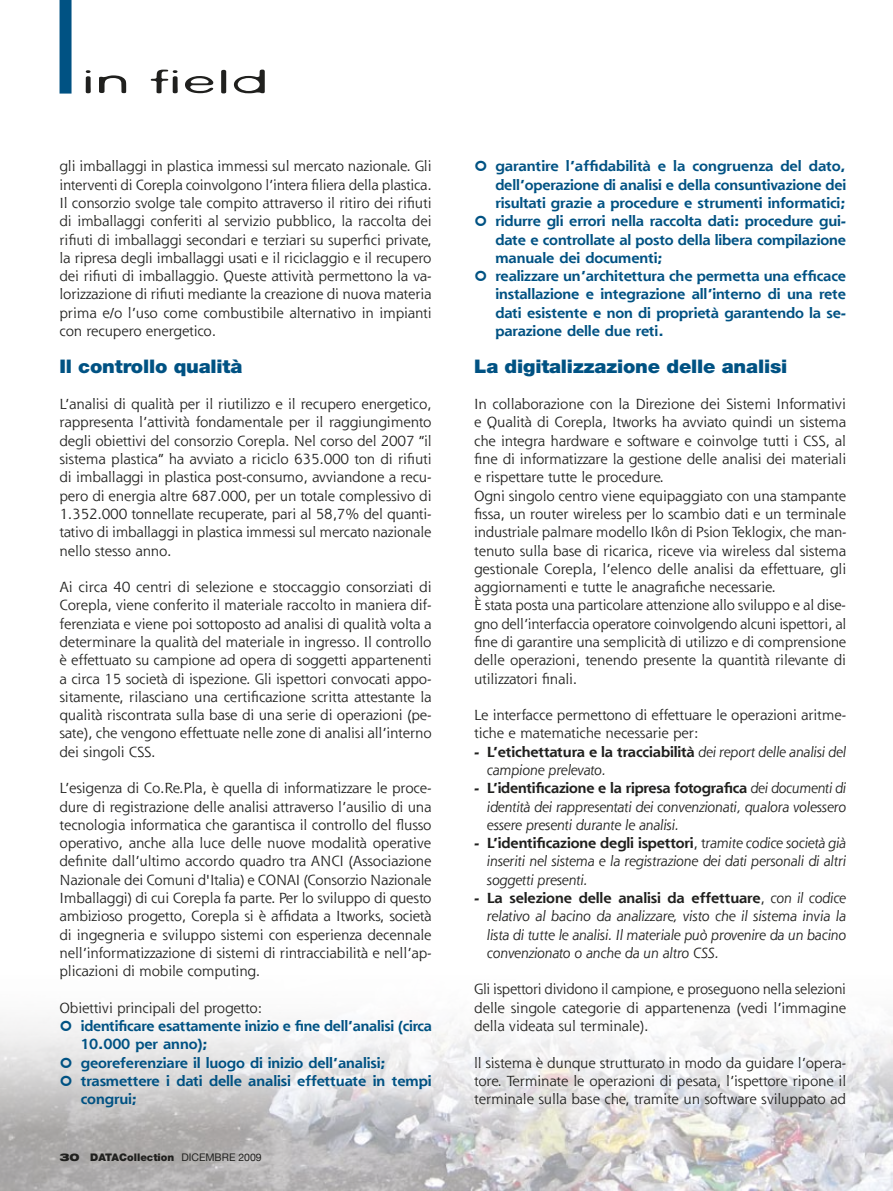
<style>
.page{position:relative;width:893px;height:1191px;background:#fff}
.page>*{position:absolute;margin:0;border:0;box-sizing:border-box;transform-origin:0 0}
.t1{font:33px "Rebound Demi";color:#20201e;scale:1.7 1}
.t2{font:900 18.75px "Helvetica Neue";letter-spacing:-.01em;color:#005283;scale:1.05 1}
.t3{font:14.25px/18.3px "Shannon Std";letter-spacing:-.01em;color:#20201e;text-align:justify;scale:1.05 1}
.t4{font:14.25px/18.3px "Shannon Std";letter-spacing:-.01em;color:#20201e;text-align:justify;scale:1.06 1}
.t5{font:700 14.25px/18.3px "Shannon Std";letter-spacing:-.01em;color:#005283;scale:1.07 1}
.t6{font:italic 14.25px/18.3px "Shannon Std";letter-spacing:-.01em;color:#20201e;text-align:justify;scale:1.05 1}
.t7{font:700 14.25px/18.3px "Shannon Std";letter-spacing:-.01em;color:#005283}
.t8{font:italic 14.25px/18.3px "Shannon Std";letter-spacing:-.01em;color:#20201e;text-align:justify;scale:1.04 1}
.t9{font:14.25px/18.3px "Shannon Std";letter-spacing:-.01em;color:#20201e;text-align:justify}
.t10{font:900 10.5px "Helvetica Neue LT Std";color:#20201e}
.s1{font-family:"Helvetica Neue";font-stretch:expanded}
.s2{font-family:"Helvetica Neue";font-weight:400}
.s3{font-weight:700;font-style:normal}
.s4{font-style:normal}
</style>
<div class="page">
<div style="left:60px;top:0;width:12px;height:94px;background:#005283"></div>
<img style="left:0;top:1017px;width:893px;height:174px">
<svg style="left:61px;top:1020px;width:26px;height:12px"></svg>
<svg style="left:61px;top:1057px;width:27px;height:11px"></svg>
<svg style="left:61px;top:1075px;width:27px;height:12px"></svg>
<h1 class="t1" style="left:81px;top:61px;width:112px">in field</h1>
<p class="t3" style="left:60px;top:157px;width:356px">gli imballaggi in plastica immessi sul mercato nazionale. Gli interventi di Corepla coinvolgono l’intera filiera della plastica.<br>Il consorzio svolge tale compito attraverso il ritiro dei rifiuti di imballaggi conferiti al servizio pubblico, la raccolta dei rifiuti di imballaggi secondari e terziari su superfici private, la ripresa degli imballaggi usati e il riciclaggio e il recupero dei rifiuti di imballaggio. Queste attività permettono la va&shy;lorizzazione di rifiuti mediante la creazione di nuova materia prima e/o l’uso come combustibile alternativo in impianti con recupero energetico.</p>
<h2 class="t2" style="left:60px;top:355px;width:176px">Il controllo qualità</h2>
<p class="t3" style="left:60px;top:395px;width:356px">L’analisi di qualità per il riutilizzo e il recupero energetico, rappresenta l’attività fondamentale per il raggiungimento degli obiettivi del consorzio Corepla. Nel corso del 2007 “il sistema plastica” ha avviato a riciclo 635.000 ton di rifiuti di imballaggi in plastica post-consumo, avviandone a recu&shy;pero di energia altre 687.000, per un totale complessivo di 1.352.000 tonnellate recuperate, pari al 58,7% del quanti&shy;tativo di imballaggi in plastica immessi sul mercato nazionale nello stesso anno.</p>
<p class="t4" style="left:60px;top:577px;width:353px">Ai circa 40 centri di selezione e stoccaggio consorziati di Corepla, viene conferito il materiale raccolto in maniera dif&shy;ferenziata e viene poi sottoposto ad analisi di qualità volta a determinare la qualità del materiale in ingresso. Il controllo è effettuato su campione ad opera di soggetti appartenenti a circa 15 società di ispezione. Gli ispettori convocati appo&shy;sitamente, rilasciano una certificazione scritta attestante la qualità riscontrata sulla base di una serie di operazioni (pe&shy;sate), che vengono effettuate nelle zone di analisi all’interno dei singoli CSS.</p>
<p class="t3" style="left:60px;top:778px;width:356px">L’esigenza di Co.Re.Pla, è quella di informatizzare le proce&shy;dure di registrazione delle analisi attraverso l’ausilio di una tecnologia informatica che garantisca il controllo del flusso operativo, anche alla luce delle nuove modalità operative definite dall’ultimo accordo quadro tra ANCI (Associazione Nazionale dei Comuni d'Italia) e CONAI (Consorzio Nazionale Imballaggi) di cui Corepla fa parte. Per lo sviluppo di questo ambizioso progetto, Corepla si è affidata a Itworks, società di ingegneria e sviluppo sistemi con esperienza decennale nell’informatizzazione di sistemi di rintracciabilità e nell’ap&shy;plicazioni di mobile computing.</p>
<p class="t3" style="left:60px;top:998px;width:194px">Obiettivi principali del progetto:</p>
<p class="t7" style="left:81px;top:1016px;width:353px">identificare esattamente inizio e fine dell’analisi (circa 10.000 per anno);<br>georeferenziare il luogo di inizio dell’analisi; trasmettere i dati delle analisi effettuate in tempi congrui;</p>
<p class="t10" style="left:60px;top:1151px;width:204px"><span class="s1">30</span> DATACollection <span class="s2">DICEMBRE 2009</span></p>
<p class="t5" style="left:495px;top:157px;width:329px">garantire l’affidabilità e la congruenza del dato, dell’operazione di analisi e della consuntivazione dei risultati grazie a procedure e strumenti informatici; ridurre gli errori nella raccolta dati: procedure gui&shy;date e controllate al posto della libera compilazione manuale dei documenti;<br>realizzare un’architettura che permetta una efficace installazione e integrazione all’interno di una rete dati esistente e non di proprietà garantendo la se&shy;parazione delle due reti.</p>
<h2 class="t2" style="left:474px;top:355px;width:300px">La digitalizzazione delle analisi</h2>
<p class="t4" style="left:474px;top:395px;width:353px;text-align:left">In collaborazione con la Direzione dei Sistemi Informativi e Qualità di Corepla, Itworks ha avviato quindi un sistema che integra hardware e software e coinvolge tutti i CSS, al fine di informatizzare la gestione delle analisi dei materiali e rispettare tutte le procedure.<br>Ogni singolo centro viene equipaggiato con una stampante fissa, un router wireless per lo scambio dati e un terminale industriale palmare modello Ikôn di Psion Teklogix, che man&shy;tenuto sulla base di ricarica, riceve via wireless dal sistema gestionale Corepla, l’elenco delle analisi da effettuare, gli aggiornamenti e tutte le anagrafiche necessarie.<br>È stata posta una particolare attenzione allo sviluppo e al dise&shy;gno dell’interfaccia operatore coinvolgendo alcuni ispettori, al fine di garantire una semplicità di utilizzo e di comprensione delle operazioni, tenendo presente la quantità rilevante di utilizzatori finali.</p>
<p class="t3" style="left:474px;top:705px;width:356px">Le interfacce permettono di effettuare le operazioni aritme&shy;tiche e matematiche necessarie per:</p>
<p class="t6" style="left:487px;top:742px;width:344px;text-indent:-13px"><span class="s3">- L’etichettatura e la tracciabilità</span> dei report delle analisi del campione prelevato.</p>
<p class="t8" style="left:487px;top:778px;width:347px;text-indent:-13px"><span class="s3">- L’identificazione e la ripresa fotografica</span> dei documenti di identità dei rappresentati dei convenzionati, qualora volessero essere presenti durante le analisi.</p>
<p class="t6" style="left:487px;top:833px;width:344px;text-indent:-13px"><span class="s3">- L’identificazione degli ispettori</span><span class="s4">, t</span>ramite codice società già inseriti nel sistema e la registrazione dei dati personali di altri soggetti presenti.</p>
<p class="t6" style="left:487px;top:888px;width:344px;text-indent:-13px"><span class="s3">- La selezione delle analisi da effettuare</span><span class="s4">,</span> con il codice relativo al bacino da analizzare, visto che il sistema invia la lista di tutte le analisi. Il materiale può provenire da un bacino convenzionato o anche da un altro CSS.</p>
<p class="t9" style="left:474px;top:980px;width:374px">Gli ispettori dividono il campione, e proseguono nella selezioni delle singole categorie di appartenenza (vedi l’immagine della videata sul terminale).</p>
<p class="t3" style="left:474px;top:1053px;width:356px">ll sistema è dunque strutturato in modo da guidare l’opera&shy;tore. Terminate le operazioni di pesata, l’ispettore ripone il terminale sulla base che, tramite un software sviluppato ad</p>
</div>
